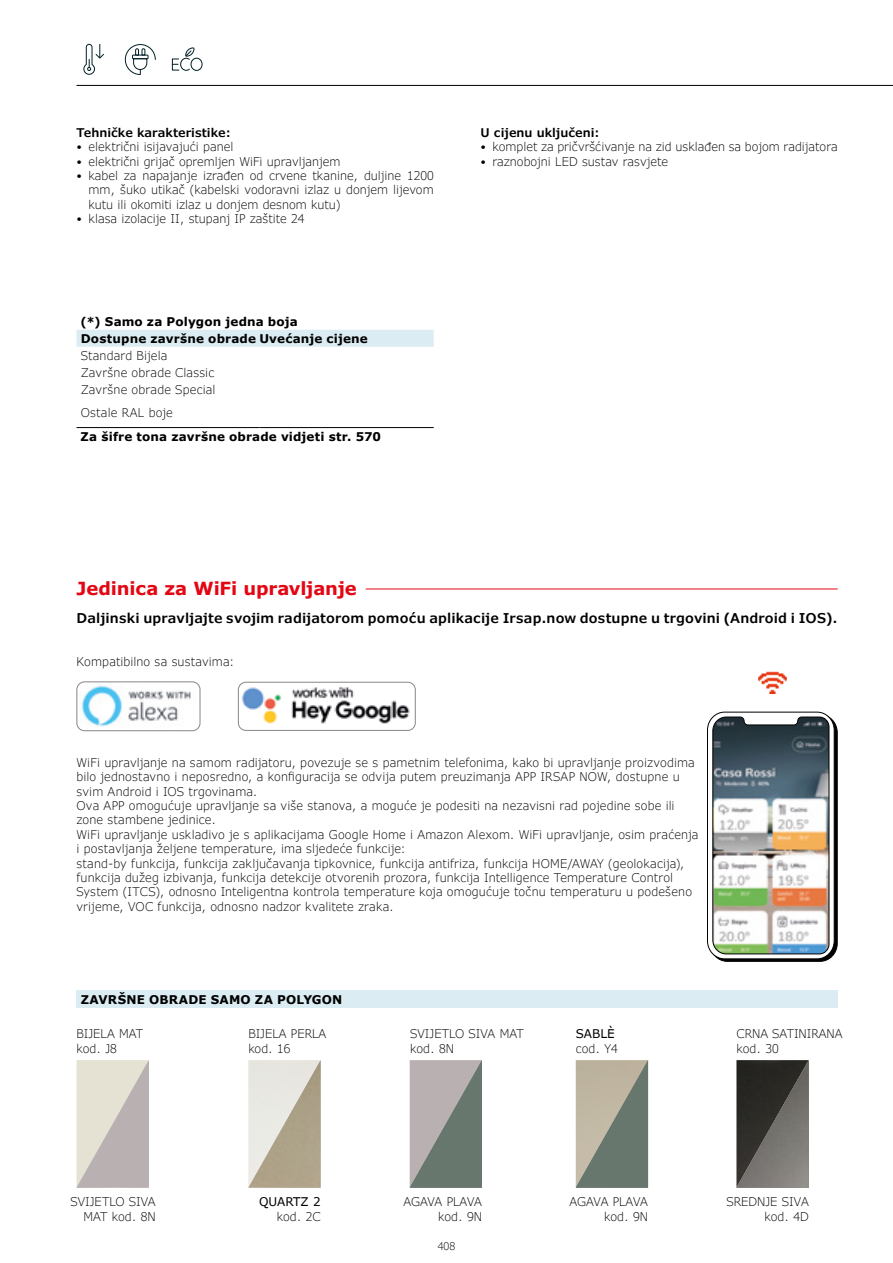
<style>
.page{position:relative;width:893px;height:1263px;background:#fff}
.page>*{position:absolute;margin:0;border:0;box-sizing:border-box;transform-origin:0 0}
.t1{font:700 18px "Verdana Pro";letter-spacing:-.01em;color:#e30613}
.t2{font:600 13.5px "Verdana Pro";letter-spacing:.01em;color:#000}
.t3{font:300 12px/14.4px "Verdana Pro";letter-spacing:.005em;color:#000}
.t4{font:700 12px/17px "Verdana Pro";letter-spacing:.015em;color:#000}
.t5{font:600 12px "Verdana Pro";color:#000}
.t6{font:12px "Verdana Pro";color:#000}
.t7{font:300 10.5px "Verdana Pro";color:#000}
</style>
<div class="page">
<hr style="left:77px;top:85px;width:816px;height:1px;background:#000">
<div style="left:77px;top:991px;width:761px;height:17px;background:#dcecf3"></div>
<img style="left:77px;top:1060px;width:72px;height:128px">
<img style="left:248px;top:1060px;width:73px;height:128px">
<img style="left:410px;top:1060px;width:72px;height:128px">
<img style="left:576px;top:1060px;width:72px;height:128px">
<img style="left:736px;top:1060px;width:73px;height:128px">
<hr style="left:366px;top:589px;width:472px;height:1px;background:#e30613">
<div style="left:710px;top:714px;width:128px;height:248px;border:1px solid #000;border-radius:18px"></div>
<div style="left:707px;top:712px;width:127px;height:247px;background:#fff;border-radius:18px"></div>
<div style="left:707px;top:712px;width:128px;height:247px;border:1px solid #000;border-radius:18px"></div>
<img style="left:712px;top:716px;width:118px;height:239px">
<img style="left:758px;top:671px;width:29px;height:22px">
<img style="left:77px;top:683px;width:123px;height:48px">
<div style="left:77px;top:681px;width:123px;height:50px;border:1px solid #878787;border-radius:8px"></div>
<img style="left:238px;top:682px;width:176px;height:47px">
<div style="left:238px;top:682px;width:178px;height:49px;border:1px solid #878787;border-radius:8px"></div>
<svg style="left:125px;top:44px;width:31px;height:31px"></svg>
<svg style="left:83px;top:44px;width:21px;height:31px"></svg>
<div style="left:185px;top:48px;width:9px;height:9px;border:1px solid #001e25"></div>
<div style="left:191px;top:58px;width:11px;height:13px;border:1px solid #001e25;border-radius:50%"></div>
<svg style="left:172px;top:50px;width:20px;height:21px"></svg>
<div style="left:77px;top:330px;width:357px;height:17px;background:#dcecf3"></div>
<hr style="left:77px;top:427px;width:182px;height:1px;background:#000">
<hr style="left:259px;top:427px;width:175px;height:1px;background:#000">
<p class="t5" style="left:77px;top:125px;width:156px">Tehničke karakteristike:</p>
<p class="t3" style="left:77px;top:140px;width:158px">• električni isijavajući panel</p>
<p class="t3" style="left:77px;top:154px;width:265px">• električni grijač opremljen WiFi upravljanjem</p>
<p class="t3" style="left:89px;top:169px;width:347px;text-align:justify;text-indent:-12px">• kabel za napajanje izrađen od crvene tkanine, duljine 1200 mm, šuko utikač (kabelski vodoravni izlaz u donjem lijevom kutu ili okomiti izlaz u donjem desnom kutu)</p>
<p class="t3" style="left:77px;top:212px;width:229px">• klasa izolacije II, stupanj IP zaštite 24</p>
<p class="t4" style="left:81px;top:313px;width:289px">(*) Samo za Polygon jedna boja<br>Dostupne završne obrade Uvećanje cijene</p>
<p class="t3" style="left:81px;top:347px;width:136px;line-height:17px">Standard Bijela<br>Završne obrade Classic<br>Završne obrade Special</p>
<p class="t3" style="left:81px;top:406px;width:94px">Ostale RAL boje</p>
<p class="t4" style="left:81px;top:428px;width:302px">Za šifre tona završne obrade vidjeti str. 570</p>
<p class="t5" style="left:480px;top:125px;width:121px">U cijenu uključeni:</p>
<p class="t3" style="left:480px;top:140px;width:359px">• komplet za pričvršćivanje na zid usklađen sa bojom radijatora</p>
<p class="t3" style="left:480px;top:154px;width:189px">• raznobojni LED sustav rasvjete</p>
<h1 class="t1" style="left:77px;top:577px;width:282px">Jedinica za WiFi upravljanje</h1>
<p class="t2" style="left:77px;top:609px;width:763px">Daljinski upravljajte svojim radijatorom pomoću aplikacije Irsap.now dostupne u trgovini (Android i IOS).</p>
<p class="t3" style="left:77px;top:655px;width:159px">Kompatibilno sa sustavima:</p>
<p class="t3" style="left:77px;top:755px;width:624px">WiFi upravljanje na samom radijatoru, povezuje se s pametnim telefonima, kako bi upravljanje proizvodima bilo jednostavno i neposredno, a konfiguracija se odvija putem preuzimanja APP IRSAP NOW, dostupne u svim Android i IOS trgovinama.<br>Ova APP omogućuje upravljanje sa više stanova, a moguće je podesiti na nezavisni rad pojedine sobe ili zone stambene jedinice.<br>WiFi upravljanje uskladivo je s aplikacijama Google Home i Amazon Alexom. WiFi upravljanje, osim praćenja i postavljanja željene temperature, ima sljedeće funkcije:<br>stand-by funkcija, funkcija zaključavanja tipkovnice, funkcija antifriza, funkcija HOME/AWAY (geolokacija), funkcija dužeg izbivanja, funkcija detekcije otvorenih prozora, funkcija Intelligence Temperature Control System (ITCS), odnosno Inteligentna kontrola temperature koja omogućuje točnu temperaturu u podešeno vrijeme, VOC funkcija, odnosno nadzor kvalitete zraka.</p>
<p class="t4" style="left:81px;top:991px;width:263px">ZAVRŠNE OBRADE SAMO ZA POLYGON</p>
<p class="t3" style="left:77px;top:1027px;width:68px">BIJELA MAT kod. J8</p>
<p class="t3" style="left:248px;top:1027px;width:79px">BIJELA PERLA kod. 16</p>
<p class="t3" style="left:410px;top:1027px;width:115px">SVIJETLO SIVA MAT kod. 8N</p>
<p class="t6" style="left:576px;top:1026px;width:40px">SABLÈ</p>
<p class="t3" style="left:576px;top:1041px;width:43px">cod. Y4</p>
<p class="t3" style="left:736px;top:1027px;width:108px">CRNA SATINIRANA kod. 30</p>
<p class="t3" style="left:71px;top:1195px;width:87px;text-align:right">SVIJETLO SIVA<br>MAT kod. 8N</p>
<p class="t6" style="left:259px;top:1194px;width:63px">QUARTZ 2</p>
<p class="t3" style="left:277px;top:1209px;width:45px">kod. 2C</p>
<p class="t3" style="left:403px;top:1195px;width:80px;text-align:right">AGAVA PLAVA kod. 9N</p>
<p class="t7" style="left:438px;top:1239px;width:19px">408</p>
<p class="t3" style="left:569px;top:1195px;width:80px;text-align:right">AGAVA PLAVA kod. 9N</p>
<p class="t3" style="left:726px;top:1195px;width:84px;text-align:right">SREDNJE SIVA kod. 4D</p>
</div>
